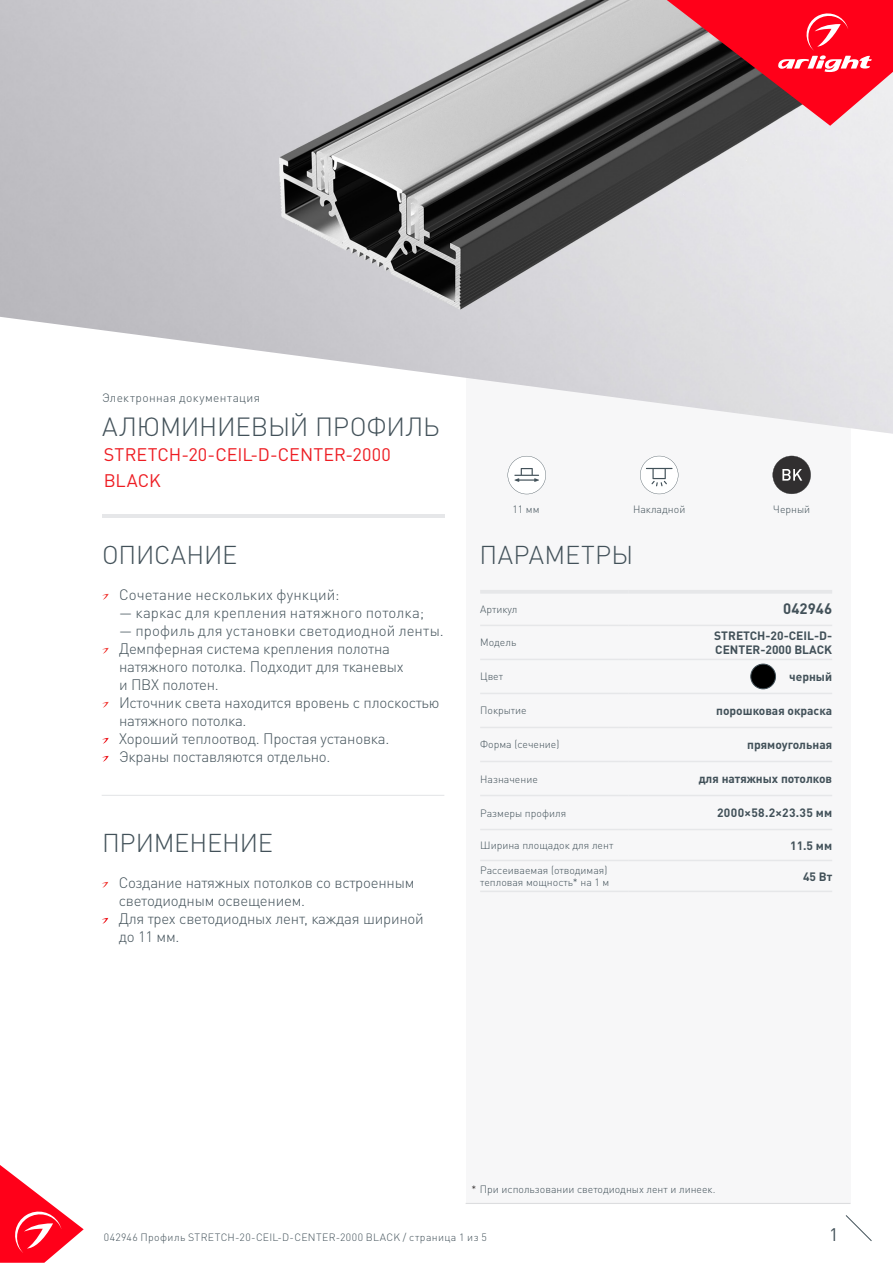
<style>
.page{position:relative;width:893px;height:1263px;background:#fff}
.page>*{position:absolute;margin:0;border:0;box-sizing:border-box;transform-origin:0 0}
.t1{font:300 25.95px "DIN Pro";letter-spacing:-.01em;color:#425159}
.t2{font:300 25.5px "DIN Pro";letter-spacing:-.005em;color:#425159}
.t3{font:300 25.5px "DIN Pro";letter-spacing:.015em;color:#425159}
.t4{font:18px/25.5px "DIN Pro";color:#ee1d23}
.t5{font:18px "DIN Pro";color:#425159}
.t6{font:300 15px/18px "DIN Pro";letter-spacing:-.015em;color:#425159}
.t7{font:300 15px "DIN Pro";letter-spacing:.005em;color:#425159}
.t8{font:300 15px "DIN Pro";letter-spacing:.01em;color:#425159}
.t9{font:700 15px "DIN Pro";color:#425159}
.t10{font:700 12px/14.4px "DIN Pro";color:#425159}
.t11{font:300 12px "DIN Pro";letter-spacing:.03em;color:#425159}
.t12{font:700 12px "DIN Pro";letter-spacing:.025em;color:#425159}
.t13{font:300 10.5px/12.6px "DIN Pro";color:#425159}
.t14{font:300 10.5px "DIN Pro";letter-spacing:.04em;color:#425159}
.s1{color:#231f20}
</style>
<div class="page">
<svg style="left:0;top:1165px;width:84px;height:98px"></svg>
<svg style="left:845px;top:1215px;width:27px;height:26px"></svg>
<svg style="left:102px;top:882px;width:6px;height:6px"></svg>
<svg style="left:102px;top:918px;width:6px;height:6px"></svg>
<div style="left:466px;top:250px;width:384px;height:953px;background:#f7f7f8"></div>
<svg style="left:508px;top:456px;width:38px;height:38px"></svg>
<img style="left:0;top:0;width:893px;height:434px">
<hr style="left:102px;top:514px;width:342px;height:3px;background:#e6e7e9">
<svg style="left:102px;top:594px;width:7px;height:6px"></svg>
<svg style="left:102px;top:648px;width:7px;height:6px"></svg>
<svg style="left:102px;top:702px;width:7px;height:6px"></svg>
<svg style="left:102px;top:738px;width:7px;height:6px"></svg>
<svg style="left:102px;top:756px;width:7px;height:6px"></svg>
<hr style="left:102px;top:795px;width:342px;height:1px;background:#e6e7e9">
<hr style="left:480px;top:590px;width:148px;height:4px;background:#e6e7e9">
<hr style="left:628px;top:590px;width:204px;height:4px;background:#e6e7e9">
<hr style="left:480px;top:625px;width:148px;height:1px;background:#e6e7e9">
<hr style="left:628px;top:625px;width:204px;height:1px;background:#e6e7e9">
<hr style="left:480px;top:659px;width:148px;height:1px;background:#e6e7e9">
<hr style="left:628px;top:659px;width:204px;height:1px;background:#e6e7e9">
<hr style="left:480px;top:693px;width:148px;height:1px;background:#e6e7e9">
<hr style="left:628px;top:693px;width:204px;height:1px;background:#e6e7e9">
<hr style="left:480px;top:727px;width:148px;height:1px;background:#e6e7e9">
<hr style="left:628px;top:727px;width:204px;height:1px;background:#e6e7e9">
<hr style="left:480px;top:761px;width:148px;height:1px;background:#e6e7e9">
<hr style="left:628px;top:761px;width:204px;height:1px;background:#e6e7e9">
<hr style="left:480px;top:795px;width:148px;height:1px;background:#e6e7e9">
<hr style="left:628px;top:795px;width:204px;height:1px;background:#e6e7e9">
<hr style="left:480px;top:829px;width:148px;height:1px;background:#e6e7e9">
<hr style="left:628px;top:829px;width:204px;height:1px;background:#e6e7e9">
<hr style="left:480px;top:860px;width:148px;height:1px;background:#e6e7e9">
<hr style="left:628px;top:860px;width:204px;height:1px;background:#e6e7e9">
<hr style="left:480px;top:891px;width:148px;height:1px;background:#e6e7e9">
<hr style="left:628px;top:891px;width:204px;height:1px;background:#e6e7e9">
<svg style="left:667px;top:0;width:226px;height:126px;background:#c03442"></svg>
<div style="left:751px;top:664px;width:24px;height:25px;background:#000;border-radius:50%"></div>
<div style="left:750px;top:664px;width:26px;height:25px;border:1px solid #425159;border-radius:50%"></div>
<svg style="left:773px;top:456px;width:38px;height:38px"></svg>
<hr style="left:466px;top:1203px;width:384px;height:1px;background:#dcdddf">
<svg style="left:640px;top:456px;width:38px;height:38px"></svg>
<p class="t11" style="left:102px;top:389px;width:160px">Электронная документация</p>
<p class="t1" style="left:102px;top:408px;width:339px">АЛЮМИНИЕВЫЙ ПРОФИЛЬ</p>
<p class="t4" style="left:104px;top:441px;width:289px">STRETCH-20-CEIL-D-CENTER-2000<br>BLACK</p>
<p class="t13" style="left:512px;top:502px;width:29px">11 мм</p>
<p class="t13" style="left:773px;top:502px;width:38px">Черный</p>
<p class="t13" style="left:633px;top:503px;width:54px">Накладной</p>
<p class="t2" style="left:102px;top:537px;width:137px">ОПИСАНИЕ</p>
<p class="t3" style="left:479px;top:537px;width:155px">ПАРАМЕТРЫ</p>
<p class="t7" style="left:119px;top:584px;width:222px">Сочетание нескольких функций:</p>
<p class="t8" style="left:119px;top:602px;width:306px">— каркас для крепления натяжного потолка;</p>
<p class="t7" style="left:119px;top:620px;width:326px">— профиль для установки светодиодной ленты.</p>
<p class="t6" style="left:119px;top:638px;width:286px">Демпферная система крепления полотна натяжного потолка. Подходит для тканевых и ПВХ полотен.</p>
<p class="t6" style="left:119px;top:692px;width:322px">Источник света находится вровень с плоскостью натяжного потолка.</p>
<p class="t6" style="left:119px;top:728px;width:272px">Хороший теплоотвод. Простая установка.</p>
<p class="t6" style="left:119px;top:746px;width:213px">Экраны поставляются отдельно.</p>
<p class="t13" style="left:480px;top:602px;width:39px">Артикул</p>
<p class="t9" style="left:783px;top:599px;width:50px">042946</p>
<p class="t13" style="left:480px;top:636px;width:38px">Модель</p>
<p class="t10" style="left:714px;top:628px;width:119px">STRETCH-20-CEIL-D-<br>CENTER-2000 BLACK</p>
<p class="t13" style="left:480px;top:670px;width:24px">Цвет</p>
<p class="t10" style="left:789px;top:669px;width:44px">черный</p>
<p class="t13" style="left:480px;top:704px;width:48px">Покрытие</p>
<p class="t10" style="left:716px;top:703px;width:117px">порошковая окраска</p>
<p class="t13" style="left:480px;top:738px;width:81px">Форма (сечение)</p>
<p class="t10" style="left:747px;top:737px;width:86px">прямоугольная</p>
<p class="t13" style="left:480px;top:772px;width:59px">Назначение</p>
<p class="t10" style="left:699px;top:771px;width:135px">для натяжных потолков</p>
<p class="t13" style="left:480px;top:806px;width:87px">Размеры профиля</p>
<p class="t12" style="left:717px;top:805px;width:117px">2000×58.2×23.35 мм</p>
<p class="t13" style="left:480px;top:838px;width:135px">Ширина площадок для лент</p>
<p class="t10" style="left:790px;top:837px;width:43px">11.5 мм</p>
<p class="t13" style="left:480px;top:863px;width:131px">Рассеиваемая (отводимая) тепловая мощность* на 1 м</p>
<p class="t10" style="left:803px;top:868px;width:31px">45 Вт</p>
<p class="t2" style="left:102px;top:825px;width:172px">ПРИМЕНЕНИЕ</p>
<p class="t6" style="left:119px;top:872px;width:297px">Создание натяжных потолков со встроенным светодиодным освещением.</p>
<p class="t6" style="left:119px;top:908px;width:307px">Для трех светодиодных лент, каждая шириной до 11 мм.</p>
<p class="t13" style="left:471px;top:1183px;width:246px"><span class="s1">*</span> При использовании светодиодных лент и линеек.</p>
<p class="t14" style="left:104px;top:1230px;width:384px">042946 Профиль STRETCH-20-CEIL-D-CENTER-2000 BLACK / страница 1 из 5</p>
<p class="t5" style="left:829px;top:1222px;width:11px">1</p>
</div>
